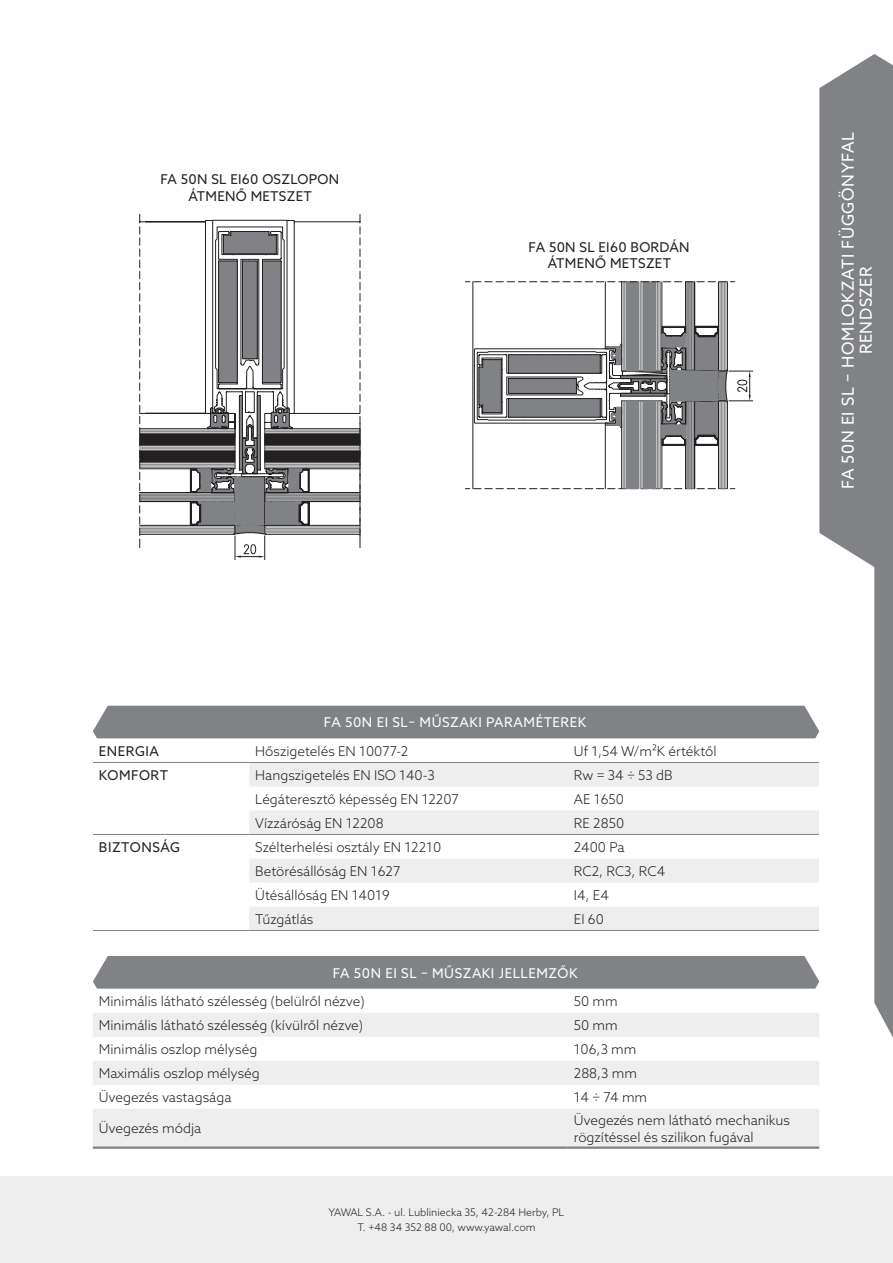
<style>
.page{position:relative;width:893px;height:1263px;background:#fff}
.page>*{position:absolute;margin:0;border:0;box-sizing:border-box;transform-origin:0 0}
.napis_na_belce{font:16.5px/18px "Azo Sans";letter-spacing:.04em;color:#fff;text-align:center}
.dane_techniczne{font:300 13.5px/16.5px "Azo Sans";color:#231f20}
.przekroje{font:13.5px/16.5px "Azo Sans";letter-spacing:.02em;color:#231f20;text-align:center}
.para__techniczne{font:13.5px "Azo Sans";letter-spacing:.04em;color:#fff}
.energia_komfort_bezpieczenstwo{font:13.5px "Azo Sans";letter-spacing:.04em;color:#231f20}
.t1{font:300 10.5px/15px "Azo Sans";color:#231f20;text-align:center}
</style>
<div class="page">
<svg style="left:819px;top:54px;width:74px;height:983px;fill:#808285"></svg>
<div style="left:0;top:1176px;width:893px;height:87px;background:#eeeeef"></div>
<svg style="left:249px;top:763px;width:570px;height:167px;fill:#eeeeef"></svg>
<hr style="left:93px;top:762px;width:156px;height:1px;background:#808285">
<hr style="left:249px;top:762px;width:319px;height:1px;background:#808285">
<hr style="left:568px;top:762px;width:251px;height:1px;background:#808285">
<hr style="left:93px;top:834px;width:156px;height:1px;background:#808285">
<hr style="left:249px;top:834px;width:319px;height:1px;background:#808285">
<hr style="left:568px;top:834px;width:251px;height:1px;background:#808285">
<hr style="left:93px;top:930px;width:156px;height:1px;background:#808285">
<hr style="left:249px;top:930px;width:319px;height:1px;background:#808285">
<hr style="left:568px;top:930px;width:251px;height:1px;background:#808285">
<div style="left:93px;top:706px;width:726px;height:32px;background:#808285"></div>
<svg style="left:93px;top:1013px;width:726px;height:133px;fill:#eeeeef"></svg>
<hr style="left:93px;top:1146px;width:475px;height:3px;background:#808285">
<hr style="left:568px;top:1146px;width:251px;height:3px;background:#808285">
<div style="left:93px;top:956px;width:726px;height:33px;background:#808285"></div>
<svg style="left:139px;top:214px;width:221px;height:334px"></svg>
<svg style="left:465px;top:281px;width:9px;height:208px"></svg>
<svg style="left:474px;top:281px;width:279px;height:208px"></svg>
<hr style="left:605px;top:282px;width:1px;height:67px;background:#231f20">
<hr style="left:605px;top:423px;width:1px;height:66px;background:#231f20">
<hr style="left:473px;top:282px;width:1px;height:207px;background:#231f20">
<p class="przekroje" style="left:160px;top:171px;width:180px">FA 50N SL EI60 OSZLOPON<br>ÁTMENŐ METSZET</p>
<p class="przekroje" style="left:529px;top:239px;width:162px">FA 50N SL EI60 BORDÁN<br>ÁTMENŐ METSZET</p>
<p class="napis_na_belce" style="left:839px;top:489px;width:359px;rotate:-90deg">FA 50N EI SL – HOMLOKZATI FÜGGÖNYFAL<br>RENDSZER</p>
<p class="para__techniczne" style="left:324px;top:714px;width:264px">FA 50N EI SL– MŰSZAKI PARAMÉTEREK</p>
<p class="energia_komfort_bezpieczenstwo" style="left:99px;top:742px;width:62px">ENERGIA</p>
<p class="dane_techniczne" style="left:255px;top:742px;width:154px">Hőszigetelés EN 10077-2</p>
<p class="dane_techniczne" style="left:574px;top:742px;width:144px">Uf 1,54 W/m²K értéktől</p>
<p class="energia_komfort_bezpieczenstwo" style="left:99px;top:766px;width:71px">KOMFORT</p>
<p class="dane_techniczne" style="left:255px;top:766px;width:181px">Hangszigetelés EN ISO 140-3</p>
<p class="dane_techniczne" style="left:574px;top:766px;width:100px">Rw = 34 ÷ 53 dB</p>
<p class="dane_techniczne" style="left:255px;top:790px;width:205px">Légáteresztő képesség EN 12207</p>
<p class="dane_techniczne" style="left:574px;top:790px;width:52px">AE 1650</p>
<p class="dane_techniczne" style="left:255px;top:814px;width:130px">Vízzáróság EN 12208</p>
<p class="dane_techniczne" style="left:574px;top:814px;width:52px">RE 2850</p>
<p class="energia_komfort_bezpieczenstwo" style="left:99px;top:838px;width:83px">BIZTONSÁG</p>
<p class="dane_techniczne" style="left:255px;top:838px;width:187px">Szélterhelési osztály EN 12210</p>
<p class="dane_techniczne" style="left:574px;top:838px;width:52px">2400 Pa</p>
<p class="dane_techniczne" style="left:255px;top:862px;width:147px">Betörésállóság EN 1627</p>
<p class="dane_techniczne" style="left:574px;top:862px;width:93px">RC2, RC3, RC4</p>
<p class="dane_techniczne" style="left:255px;top:886px;width:136px">Ütésállóság EN 14019</p>
<p class="dane_techniczne" style="left:574px;top:886px;width:37px">I4, E4</p>
<p class="dane_techniczne" style="left:255px;top:910px;width:60px">Tűzgátlás</p>
<p class="dane_techniczne" style="left:574px;top:910px;width:32px">EI 60</p>
<p class="para__techniczne" style="left:333px;top:964px;width:246px">FA 50N EI SL – MŰSZAKI JELLEMZŐK</p>
<p class="dane_techniczne" style="left:99px;top:993px;width:267px">Minimális látható szélesség (belülről nézve)</p>
<p class="dane_techniczne" style="left:574px;top:993px;width:45px">50 mm</p>
<p class="dane_techniczne" style="left:99px;top:1017px;width:266px">Minimális látható szélesség (kívülről nézve)</p>
<p class="dane_techniczne" style="left:574px;top:1017px;width:45px">50 mm</p>
<p class="dane_techniczne" style="left:99px;top:1041px;width:160px">Minimális oszlop mélység</p>
<p class="dane_techniczne" style="left:574px;top:1041px;width:64px">106,3 mm</p>
<p class="dane_techniczne" style="left:99px;top:1065px;width:163px">Maximális oszlop mélység</p>
<p class="dane_techniczne" style="left:574px;top:1065px;width:65px">288,3 mm</p>
<p class="dane_techniczne" style="left:99px;top:1089px;width:134px">Üvegezés vastagsága</p>
<p class="dane_techniczne" style="left:574px;top:1089px;width:75px">14 ÷ 74 mm</p>
<p class="dane_techniczne" style="left:99px;top:1120px;width:104px">Üvegezés módja</p>
<p class="dane_techniczne" style="left:574px;top:1112px;width:218px">Üvegezés nem látható mechanikus rögzítéssel és szilikon fugával</p>
<p class="t1" style="left:329px;top:1205px;width:237px">YAWAL S.A. - ul. Lubliniecka 35, 42-284 Herby, PL<br>T. +48 34 352 88 00, www.yawal.com</p>
</div>
